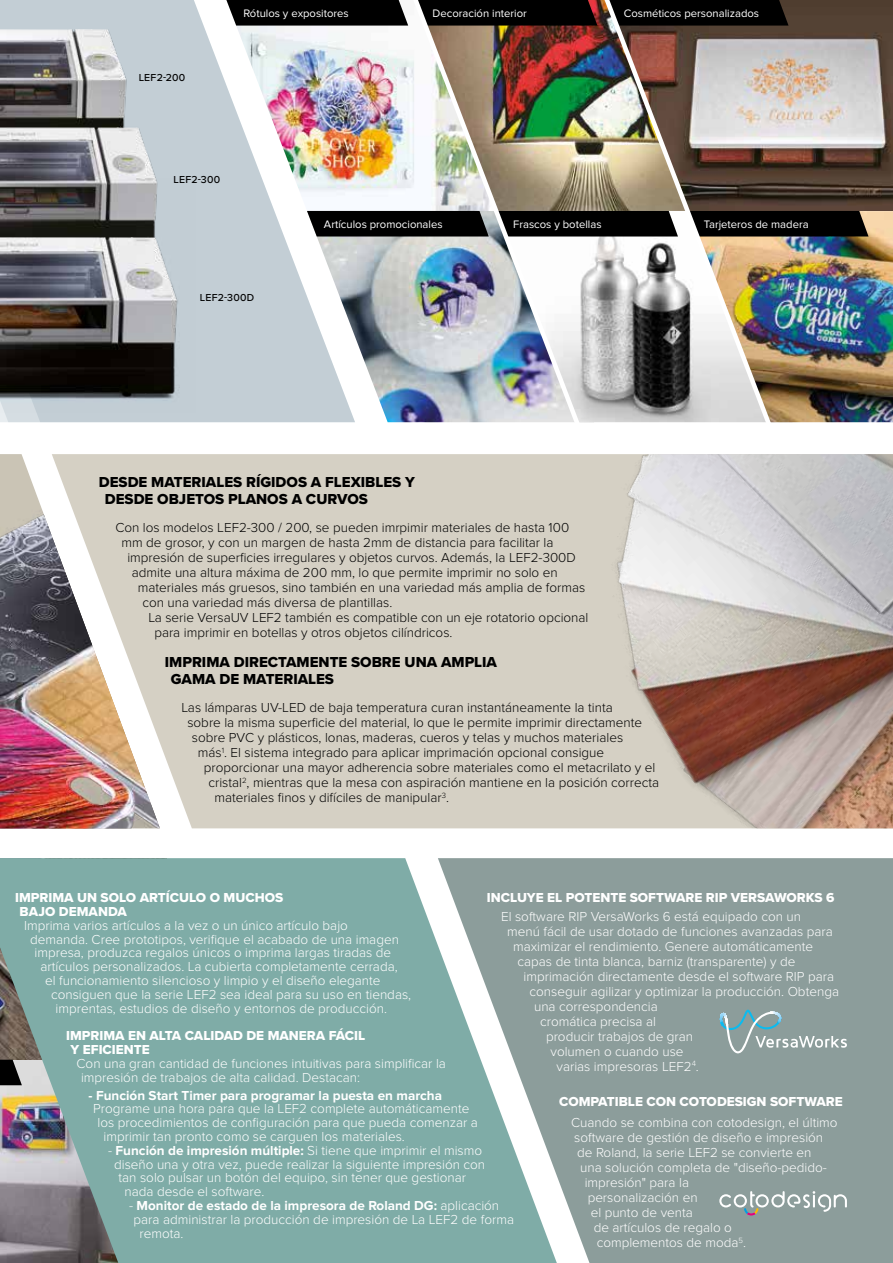
<style>
.page{position:relative;width:893px;height:1263px;background:#fff}
.page>*{position:absolute;margin:0;border:0;box-sizing:border-box;transform-origin:0 0}
.t1{font:15px/16.5px "Proxima Nova Extrabld";color:#000}
.t2{font:300 13.5px/13.8px "Proxima Nova";color:#fff}
.t3{font:300 13.5px "Proxima Nova";color:#000}
.t4{font:13.5px/13.8px "Proxima Nova Extrabld";color:#fff}
.t5{font:700 13.5px "Proxima Nova";color:#fff}
.t6{font:11.25px "Proxima Nova";color:#fff}
.t7{font:500 10.5px "Proxima Nova";letter-spacing:.025em;color:#000}
.s1{font-weight:300}
</style>
<div class="page">
<div style="left:160px;top:454px;width:220px;height:374px;background:#d5d0c4"></div>
<img style="left:380px;top:454px;width:513px;height:374px">
<img style="left:355px;top:236px;width:47px;height:186px">
<img style="left:355px;top:49px;width:47px;height:162px">
<img style="left:0;top:454px;width:160px;height:374px">
<img style="left:584px;top:236px;width:10px;height:186px">
<img style="left:776px;top:211px;width:117px;height:211px">
<img style="left:776px;top:0;width:117px;height:211px">
<svg style="left:0;top:0;width:355px;height:422px;fill:#c3ced5"></svg>
<div style="left:557px;top:858px;width:336px;height:405px;background:#8c9d9b"></div>
<svg style="left:0;top:858px;width:557px;height:405px;background:#87aeaa"></svg>
<svg style="left:719px;top:1010px;width:128px;height:43px;background:#94a8a9"></svg>
<svg style="left:719px;top:1191px;width:128px;height:24px;background:#a3afae"></svg>
<svg style="left:226px;top:0;width:176px;height:26px;background:#0c0c0c"></svg>
<div style="left:307px;top:211px;width:95px;height:25px;background:#000"></div>
<svg style="left:584px;top:0;width:10px;height:26px"></svg>
<div style="left:776px;top:211px;width:92px;height:25px;background:#000"></div>
<svg style="left:776px;top:0;width:12px;height:26px"></svg>
<svg style="left:584px;top:211px;width:10px;height:25px"></svg>
<img style="left:0;top:1059px;width:125px;height:204px">
<img style="left:402px;top:0;width:182px;height:423px">
<img style="left:594px;top:0;width:182px;height:423px">
<img style="left:0;top:29px;width:133px;height:61px">
<img style="left:0;top:90px;width:174px;height:88px">
<img style="left:0;top:178px;width:196px;height:234px">
<p class="t7" style="left:139px;top:71px;width:48px">LEF2-200</p>
<p class="t6" style="left:243px;top:7px;width:107px">Rótulos y expositores</p>
<p class="t6" style="left:433px;top:7px;width:96px">Decoración interior</p>
<p class="t6" style="left:624px;top:7px;width:137px">Cosméticos personalizados</p>
<p class="t7" style="left:174px;top:173px;width:48px">LEF2-300</p>
<p class="t7" style="left:200px;top:291px;width:56px">LEF2-300D</p>
<p class="t6" style="left:324px;top:218px;width:120px">Artículos promocionales</p>
<p class="t6" style="left:513px;top:218px;width:90px">Frascos y botellas</p>
<p class="t6" style="left:704px;top:218px;width:106px">Tarjeteros de madera</p>
<p class="t1" style="left:105px;top:474px;width:312px;text-indent:-6px">DESDE MATERIALES RÍGIDOS A FLEXIBLES Y<br>DESDE OBJETOS PLANOS A CURVOS</p>
<p class="t3" style="left:115px;top:520px;width:455px">Con los modelos LEF2-300 / 200, se pueden imrpimir materiales de hasta 100</p>
<p class="t3" style="left:121px;top:535px;width:434px">mm de grosor, y con un margen de hasta 2mm de distancia para facilitar la</p>
<p class="t3" style="left:127px;top:550px;width:450px">impresión de superficies irregulares y objetos curvos. Además, la LEF2-300D</p>
<p class="t3" style="left:132px;top:565px;width:427px">admite una altura máxima de 200 mm, lo que permite imprimir no solo en</p>
<p class="t3" style="left:138px;top:580px;width:449px">materiales más gruesos, sino también en una variedad más amplia de formas</p>
<p class="t3" style="left:142px;top:595px;width:251px">con una variedad más diversa de plantillas.</p>
<p class="t3" style="left:148px;top:610px;width:442px">La serie VersaUV LEF2 también es compatible con un eje rotatorio opcional</p>
<p class="t3" style="left:154px;top:625px;width:300px">para imprimir en botellas y otros objetos cilíndricos.</p>
<p class="t1" style="left:171px;top:654px;width:328px;text-indent:-6px">IMPRIMA DIRECTAMENTE SOBRE UNA AMPLIA<br>GAMA DE MATERIALES</p>
<p class="t3" style="left:181px;top:700px;width:433px">Las lámparas UV-LED de baja temperatura curan instantáneamente la tinta</p>
<p class="t3" style="left:187px;top:715px;width:456px">sobre la misma superficie del material, lo que le permite imprimir directamente</p>
<p class="t3" style="left:192px;top:730px;width:433px">sobre PVC y plásticos, lonas, maderas, cueros y telas y muchos materiales</p>
<p class="t3" style="left:198px;top:745px;width:408px">más<sup>1</sup>. El sistema integrado para aplicar imprimación opcional consigue</p>
<p class="t3" style="left:204px;top:760px;width:453px">proporcionar una mayor adherencia sobre materiales como el metacrilato y el</p>
<p class="t3" style="left:208px;top:775px;width:452px">cristal<sup>2</sup>, mientras que la mesa con aspiración mantiene en la posición correcta</p>
<p class="t3" style="left:214px;top:790px;width:236px">materiales finos y difíciles de manipular<sup>3</sup>.</p>
<p class="t4" style="left:20px;top:891px;width:265px;text-indent:-4px">IMPRIMA UN SOLO ARTÍCULO O MUCHOS<br>BAJO DEMANDA</p>
<p class="t2" style="left:24px;top:918px;width:325px">Imprima varios artículos a la vez o un único artículo bajo</p>
<p class="t2" style="left:30px;top:932px;width:370px">demanda. Cree prototipos, verifique el acabado de una imagen</p>
<p class="t2" style="left:35px;top:946px;width:358px">impresa, produzca regalos únicos o imprima largas tiradas de</p>
<p class="t2" style="left:41px;top:960px;width:359px">artículos personalizados. La cubierta completamente cerrada,</p>
<p class="t2" style="left:45px;top:974px;width:337px">el funcionamiento silencioso y limpio y el diseño elegante</p>
<p class="t2" style="left:51px;top:987px;width:362px">consiguen que la serie LEF2 sea ideal para su uso en tiendas,</p>
<p class="t2" style="left:56px;top:1001px;width:333px">imprentas, estudios de diseño y entornos de producción.</p>
<p class="t4" style="left:71px;top:1028px;width:296px;text-indent:-4px">IMPRIMA EN ALTA CALIDAD DE MANERA FÁCIL<br>Y EFICIENTE</p>
<p class="t2" style="left:81px;top:1056px;width:366px;text-indent:-4px">Con una gran cantidad de funciones intuitivas para simplificar la impresión de trabajos de alta calidad. Destacan:</p>
<p class="t5" style="left:89px;top:1087px;width:355px">- Función Start Timer para programar la puesta en marcha</p>
<p class="t2" style="left:93px;top:1102px;width:378px">Programe una hora para que la LEF2 complete automáticamente</p>
<p class="t2" style="left:98px;top:1116px;width:382px">los procedimientos de configuración para que pueda comenzar a</p>
<p class="t2" style="left:104px;top:1130px;width:303px">imprimir tan pronto como se carguen los materiales.</p>
<p class="t5" style="left:108px;top:1142px;width:376px"><span class="s1">-</span> Función de impresión múltiple: <span class="s1">Si tiene que imprimir el mismo</span></p>
<p class="t2" style="left:114px;top:1157px;width:373px">diseño una y otra vez, puede realizar la siguiente impresión con</p>
<p class="t2" style="left:119px;top:1171px;width:349px">tan solo pulsar un botón del equipo, sin tener que gestionar</p>
<p class="t2" style="left:125px;top:1185px;width:141px">nada desde el software.</p>
<p class="t5" style="left:129px;top:1198px;width:372px"><span class="s1">-</span> Monitor de estado de la impresora de Roland DG: <span class="s1">aplicación</span></p>
<p class="t2" style="left:134px;top:1212px;width:382px">para administrar la producción de impresión de La LEF2 de forma</p>
<p class="t2" style="left:140px;top:1226px;width:45px">remota.</p>
<p class="t4" style="left:487px;top:890px;width:349px">INCLUYE EL POTENTE SOFTWARE RIP VERSAWORKS 6</p>
<p class="t2" style="left:501px;top:910px;width:302px">El software RIP VersaWorks 6 está equipado con un</p>
<p class="t2" style="left:507px;top:925px;width:327px">menú fácil de usar dotado de funciones avanzadas para</p>
<p class="t2" style="left:513px;top:940px;width:302px">maximizar el rendimiento. Genere automáticamente</p>
<p class="t2" style="left:518px;top:955px;width:279px">capas de tinta blanca, barniz (transparente) y de</p>
<p class="t2" style="left:524px;top:970px;width:312px">imprimación directamente desde el software RIP para</p>
<p class="t2" style="left:530px;top:985px;width:311px">conseguir agilizar y optimizar la producción. Obtenga</p>
<p class="t2" style="left:534px;top:1000px;width:125px">una correspondencia</p>
<p class="t2" style="left:540px;top:1015px;width:117px">cromática precisa al</p>
<p class="t2" style="left:546px;top:1030px;width:149px">producir trabajos de gran</p>
<p class="t2" style="left:551px;top:1045px;width:135px">volumen o cuando use</p>
<p class="t2" style="left:556px;top:1060px;width:144px">varias impresoras LEF2<sup>4</sup>.</p>
<p class="t4" style="left:559px;top:1095px;width:285px">COMPATIBLE CON COTODESIGN SOFTWARE</p>
<p class="t2" style="left:571px;top:1116px;width:268px">Cuando se combina con cotodesign, el último</p>
<p class="t2" style="left:574px;top:1131px;width:251px">software de gestión de diseño e impresión</p>
<p class="t2" style="left:577px;top:1146px;width:236px">de Roland, la serie LEF2 se convierte en</p>
<p class="t2" style="left:580px;top:1161px;width:248px">una solución completa de "diseño-pedido-</p>
<p class="t2" style="left:585px;top:1176px;width:106px">impresión" para la</p>
<p class="t2" style="left:588px;top:1191px;width:111px">personalización en</p>
<p class="t2" style="left:591px;top:1206px;width:104px">el punto de venta</p>
<p class="t2" style="left:594px;top:1221px;width:140px">de artículos de regalo o</p>
<p class="t2" style="left:597px;top:1236px;width:151px">complementos de moda<sup>5</sup>.</p>
</div>
